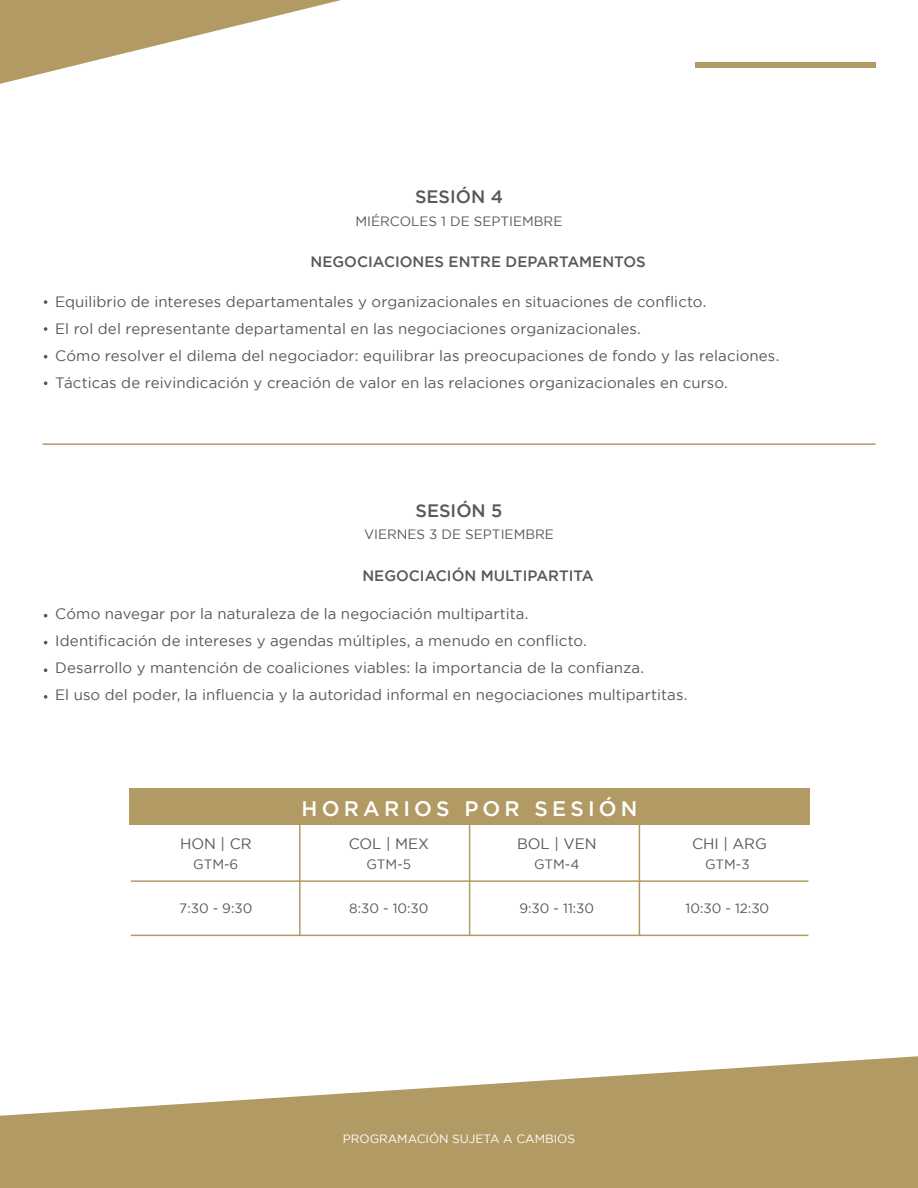
<style>
.page{position:relative;width:918px;height:1188px;background:#fff}
.page>*{position:absolute;margin:0;border:0;box-sizing:border-box;transform-origin:0 0}
.t1{font:500 21px "Gotham HTF";letter-spacing:.2em;color:#fff}
.t2{font:500 18px "Gotham HTF";color:#585856}
.t3{font:15px/27px "Gotham HTF";letter-spacing:.01em;color:#585856}
.t4{font:500 15px "Gotham HTF";color:#585856}
.t5{font:13.5px "Gotham HTF";color:#585856}
.t6{font:12px "Gotham HTF";color:#fff}
</style>
<div class="page">
<div style="left:129px;top:789px;width:681px;height:36px;background:#b29a65"></div>
<hr style="left:131px;top:880px;width:677px;height:2px;background:#b29a65">
<hr style="left:131px;top:935px;width:677px;height:1px;background:#b29a65">
<hr style="left:299px;top:825px;width:2px;height:111px;background:#b29a65">
<hr style="left:469px;top:825px;width:1px;height:111px;background:#b29a65">
<hr style="left:639px;top:825px;width:1px;height:111px;background:#b29a65">
<div style="left:695px;top:63px;width:180px;height:5px;background:#b29a65"></div>
<svg style="left:0;top:0;width:341px;height:84px"></svg>
<hr style="left:43px;top:443px;width:832px;height:2px;background:#b29a65">
<svg style="left:44px;top:327px;width:3px;height:4px"></svg>
<svg style="left:44px;top:668px;width:3px;height:4px"></svg>
<svg style="left:44px;top:381px;width:3px;height:4px"></svg>
<svg style="left:44px;top:695px;width:3px;height:4px"></svg>
<svg style="left:44px;top:300px;width:3px;height:4px"></svg>
<svg style="left:0;top:1056px;width:918px;height:132px;fill:#b29a65"></svg>
<p class="t2" style="left:415px;top:187px;width:89px">SESIÓN 4</p>
<p class="t5" style="left:356px;top:213px;width:208px">MIÉRCOLES 1 DE SEPTIEMBRE</p>
<p class="t4" style="left:311px;top:253px;width:336px">NEGOCIACIONES ENTRE DEPARTAMENTOS</p>
<p class="t3" style="left:55px;top:288px;width:726px">Equilibrio de intereses departamentales y organizacionales en situaciones de conflicto.<br>El rol del representante departamental en las negociaciones organizacionales.<br>Cómo resolver el dilema del negociador: equilibrar las preocupaciones de fondo y las relaciones.<br>Tácticas de reivindicación y creación de valor en las relaciones organizacionales en curso.</p>
<p class="t2" style="left:416px;top:500px;width:88px">SESIÓN 5</p>
<p class="t5" style="left:364px;top:527px;width:191px">VIERNES 3 DE SEPTIEMBRE</p>
<p class="t4" style="left:362px;top:567px;width:233px">NEGOCIACIÓN MULTIPARTITA</p>
<p class="t3" style="left:55px;top:600px;width:634px">Cómo navegar por la naturaleza de la negociación multipartita.<br>Identificación de intereses y agendas múltiples, a menudo en conflicto.<br>Desarrollo y mantención de coaliciones viables: la importancia de la confianza.<br>El uso del poder, la influencia y la autoridad informal en negociaciones multipartitas.</p>
<p class="t3" style="left:180px;top:830px;width:73px">HON | CR</p>
<p class="t5" style="left:193px;top:856px;width:47px">GTM-6</p>
<h1 class="t1" style="left:302px;top:796px;width:337px">HORARIOS POR SESIÓN</h1>
<p class="t3" style="left:349px;top:830px;width:82px">COL | MEX</p>
<p class="t5" style="left:367px;top:856px;width:46px">GTM-5</p>
<p class="t3" style="left:517px;top:830px;width:81px">BOL | VEN</p>
<p class="t5" style="left:534px;top:856px;width:47px">GTM-4</p>
<p class="t3" style="left:692px;top:830px;width:76px">CHI | ARG</p>
<p class="t5" style="left:705px;top:856px;width:46px">GTM-3</p>
<p class="t5" style="left:179px;top:901px;width:75px">7:30 - 9:30</p>
<p class="t5" style="left:349px;top:901px;width:81px">8:30 - 10:30</p>
<p class="t5" style="left:519px;top:901px;width:76px">9:30 - 11:30</p>
<p class="t5" style="left:686px;top:901px;width:85px">10:30 - 12:30</p>
<p class="t6" style="left:343px;top:1132px;width:234px">PROGRAMACIÓN SUJETA A CAMBIOS</p>
</div>
